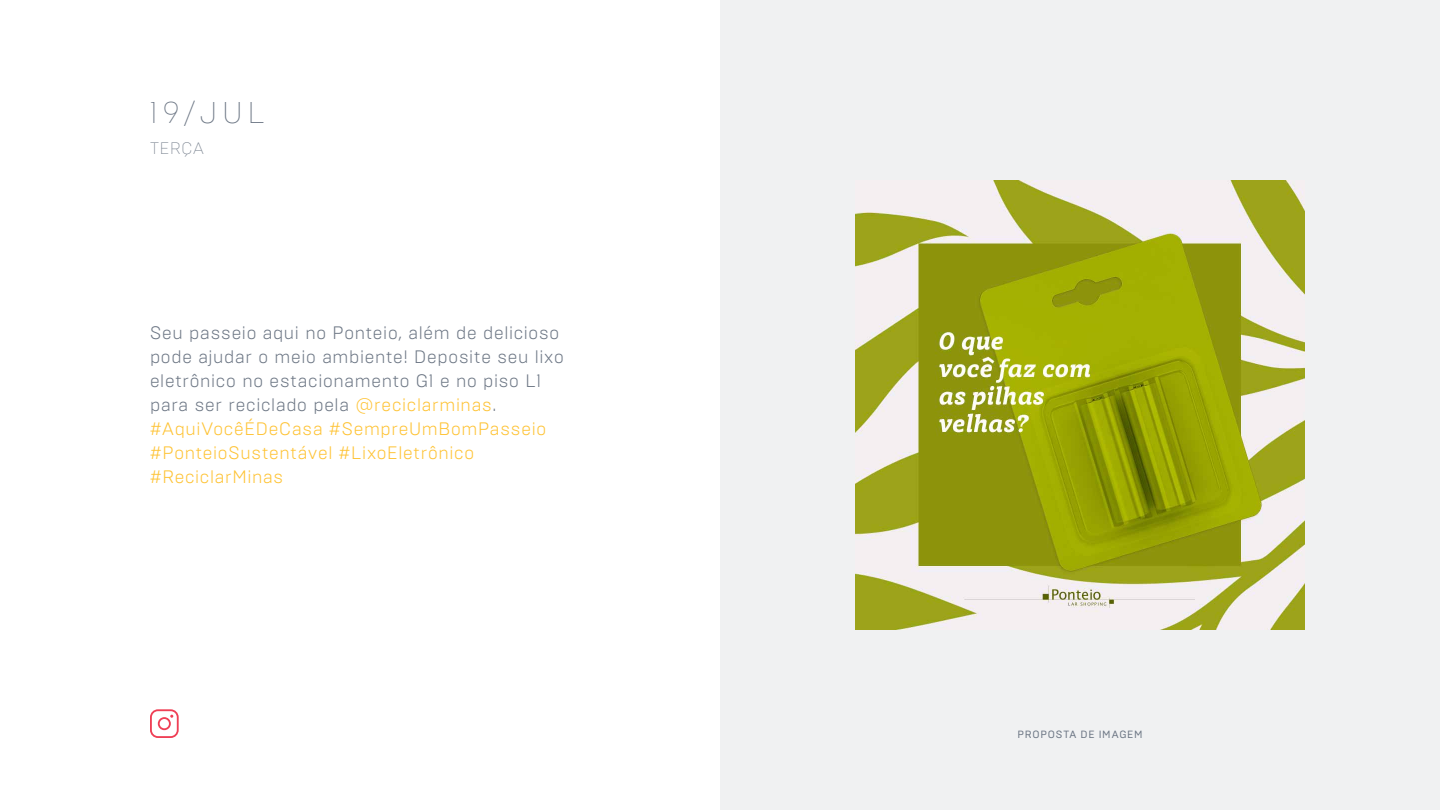
<style>
.page{position:relative;width:1440px;height:810px;background:#fff}
.page>*{position:absolute;margin:0;border:0;box-sizing:border-box;transform-origin:0 0}
.t1{font:200 30px "Brutal Type";color:#6c7684}
.t2{font:300 18px/24px "Brutal Type";letter-spacing:.04em;color:#6c7684}
.t3{font:200 16.5px "Brutal Type";color:#6c7684}
.t4{font:10.5px "Brutal Type";letter-spacing:.075em;color:#6c7684}
.s1{color:#fec232}
</style>
<div class="page">
<div style="left:720px;top:0;width:720px;height:810px;background:#f0f1f2"></div>
<img style="left:855px;top:180px;width:450px;height:450px">
<svg style="left:150px;top:709px;width:29px;height:29px"></svg>
<h1 class="t1" style="left:150px;top:95px;width:116px">19/jul</h1>
<p class="t3" style="left:150px;top:139px;width:12px">TERÇA</p>
<p class="t2" style="left:150px;top:320px;width:415px">Seu passeio aqui no Ponteio, além de delicioso pode ajudar o meio ambiente! Deposite seu lixo eletrônico no estacionamento G1 e no piso L1 para ser reciclado pela <span class="s1">@reciclarminas</span>. <span class="s1">#AquiVocêÉDeCasa #SempreUmBomPasseio #PonteioSustentável #LixoEletrônico #ReciclarMinas</span></p>
<p class="t4" style="left:1017px;top:728px;width:39px">PROPOSTA</p>
<p class="t4" style="left:1081px;top:728px;width:64px">DE IMAGEM</p>
</div>
